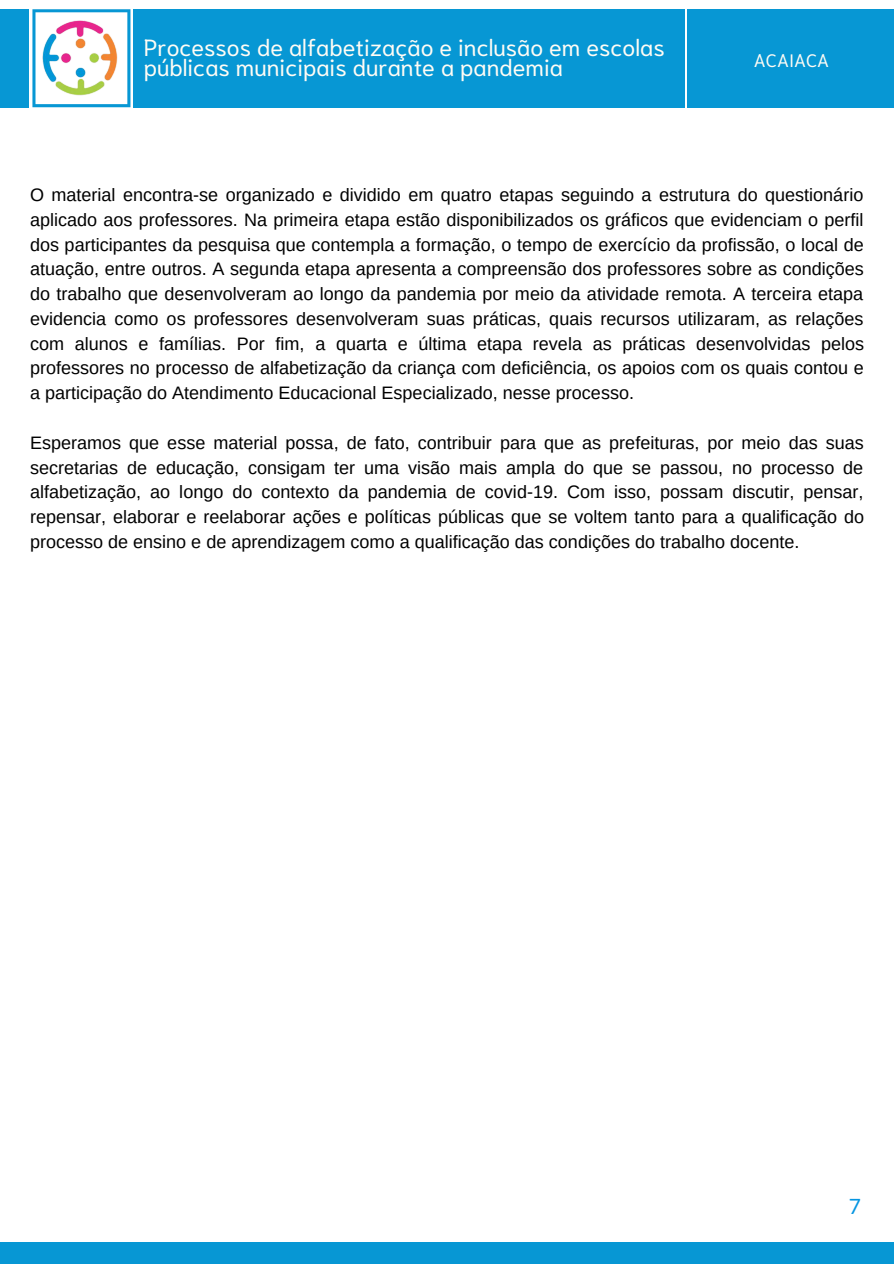
<style>
.page{position:relative;width:894px;height:1264px;background:#fff}
.page>*{position:absolute;margin:0;border:0;box-sizing:border-box;transform-origin:0 0}
.t1{font:23.4px/20.2px "Niramit";color:#fffcf5}
.t2{font:21px "Lato";color:#0595e1}
.t3{font:18px/24.8px "Arimo";color:#000;text-align:justify}
.t4{font:18px "Niramit";color:#fffcf5}
</style>
<div class="page">
<div style="left:0;top:1242px;width:893px;height:21px;background:#0797d4"></div>
<div style="left:134px;top:9px;width:550px;height:98px;background:#0797d4"></div>
<svg style="left:32px;top:9px;width:98px;height:98px"></svg>
<div style="left:0;top:9px;width:29px;height:98px;background:#0797d4"></div>
<div style="left:687px;top:9px;width:206px;height:98px;background:#0797d4"></div>
<p class="t1" style="left:144px;top:35px;width:522px">Processos de alfabetização e inclusão em escolas públicas municipais durante a pandemia</p>
<p class="t4" style="left:753px;top:47px;width:77px">ACAIACA</p>
<p class="t3" style="left:30px;top:182px;width:835px">O material encontra-se organizado e dividido em quatro etapas seguindo a estrutura do questionário aplicado aos professores. Na primeira etapa estão disponibilizados os gráficos que evidenciam o perfil dos participantes da pesquisa que contempla a formação, o tempo de exercício da profissão, o local de atuação, entre outros. A segunda etapa apresenta a compreensão dos professores sobre as condições do trabalho que desenvolveram ao longo da pandemia por meio da atividade remota. A terceira etapa evidencia como os professores desenvolveram suas práticas, quais recursos utilizaram, as relações com alunos e famílias. Por fim, a quarta e última etapa revela as práticas desenvolvidas pelos professores no processo de alfabetização da criança com deficiência, os apoios com os quais contou e a participação do Atendimento Educacional Especializado, nesse processo.</p>
<p class="t3" style="left:30px;top:430px;width:835px">Esperamos que esse material possa, de fato, contribuir para que as prefeituras, por meio das suas secretarias de educação, consigam ter uma visão mais ampla do que se passou, no processo de alfabetização, ao longo do contexto da pandemia de covid-19. Com isso, possam discutir, pensar, repensar, elaborar e reelaborar ações e políticas públicas que se voltem tanto para a qualificação do processo de ensino e de aprendizagem como a qualificação das condições do trabalho docente.</p>
<p class="t2" style="left:848px;top:1193px;width:14px">7</p>
</div>
